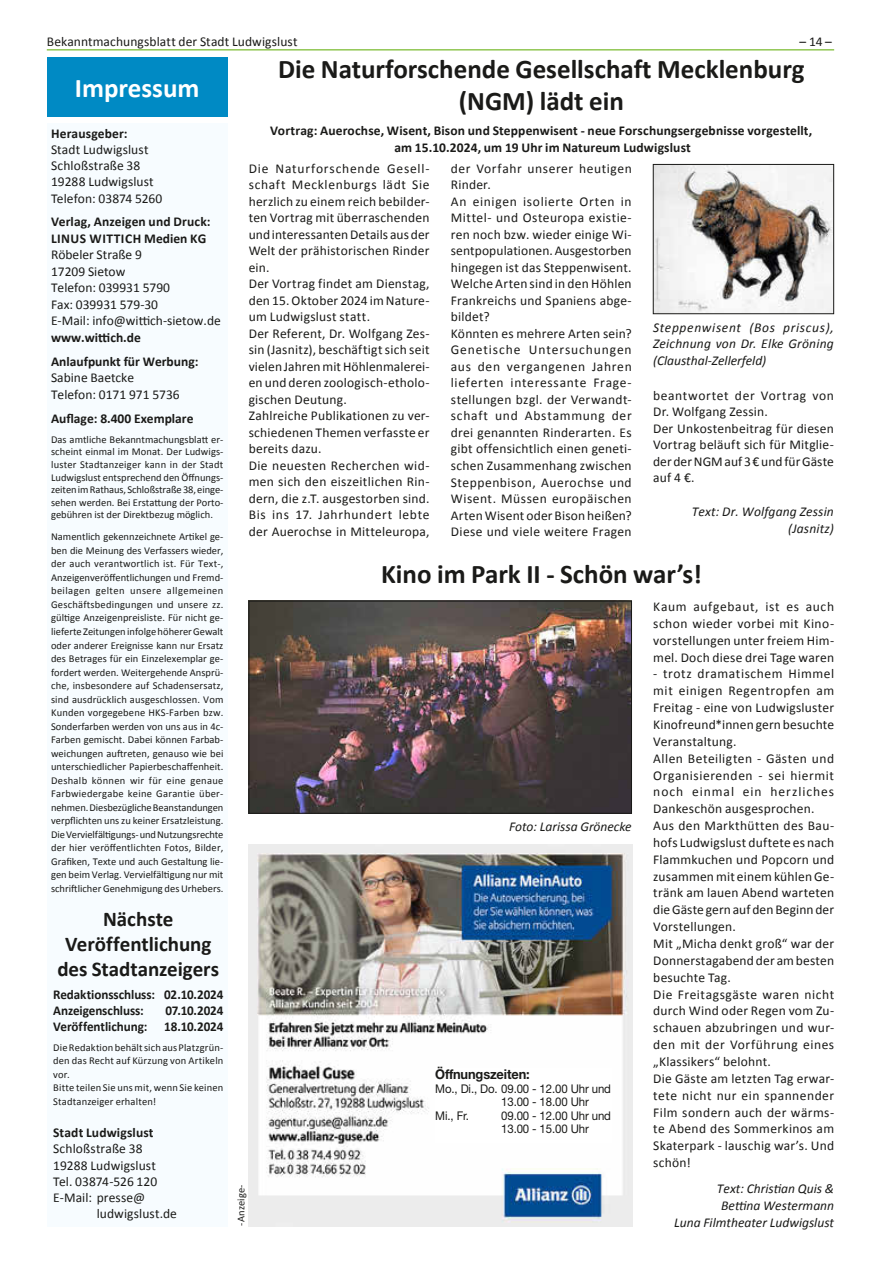
<style>
.page{position:relative;width:881px;height:1263px;background:#fff}
.page>*{position:absolute;margin:0;border:0;box-sizing:border-box;transform-origin:0 0}
.t1{font:700 27px/32.7px "Calibri";color:#1a1a18;text-align:center}
.t2{font:700 27px "Calibri";color:#fff}
.t3{font:700 21px/25.2px "Calibri";letter-spacing:-.005em;color:#1a1a18;text-align:center}
.t4{font:13.5px/16.5px "Calibri";letter-spacing:.02em;color:#1a1a18}
.t5{font:700 13.5px/16.5px "Calibri";letter-spacing:.005em;color:#1a1a18}
.t6{font:italic 13.5px/17.1px "Calibri";color:#1a1a18;text-align:right}
.t7{font:13.5px/16.5px "Calibri";color:#1a1a18}
.t8{font:700 13.5px "Helvetica Neue LT";letter-spacing:-.01em;color:#1a1a18;scale:.95 1}
.t9{font:12px/13.5px "Helvetica Neue LT";letter-spacing:-.01em;color:#1a1a18;scale:.95 1}
.t10{font:10.95px/13px "Helvetica";color:#1a1a18}
.t11{font:700 10.95px "Helvetica";color:#1a1a18}
.t12{font:10.5px/13.5px "Calibri";letter-spacing:.01em;color:#1a1a18;text-align:justify}
</style>
<div class="page">
<hr style="left:47px;top:49px;width:786px;height:1px;background:#75b828">
<img style="left:654px;top:166px;width:177px;height:146px">
<div style="left:652px;top:164px;width:181px;height:150px;border:1px solid #1a1a18"></div>
<div style="left:47px;top:57px;width:180px;height:60px;background:#008ac4"></div>
<div style="left:47px;top:123px;width:180px;height:1104px;background:#f7fcff"></div>
<img style="left:250px;top:603px;width:379px;height:208px">
<div style="left:248px;top:601px;width:383px;height:212px;border:1px solid #1a1a18"></div>
<img style="left:249px;top:844px;width:382px;height:383px">
<div style="left:435px;top:1068px;width:176px;height:75px;background:#fff"></div>
<p class="t4" style="left:47px;top:34px;width:252px">Bekanntmachungsblatt der Stadt Ludwigslust</p>
<p class="t4" style="left:799px;top:34px;width:34px">– 14 –</p>
<h1 class="t2" style="left:75px;top:71px;width:126px">Impressum</h1>
<p class="t5" style="left:51px;top:125px;width:78px">Herausgeber:</p>
<p class="t4" style="left:51px;top:141px;width:113px">Stadt Ludwigslust<br>Schloßstraße 38<br>19288 Ludwigslust<br>Telefon: 03874 5260</p>
<p class="t5" style="left:51px;top:213px;width:161px">Verlag, Anzeigen und Druck:<br>LINUS WITTICH Medien KG</p>
<p class="t7" style="left:51px;top:246px;width:171px">Röbeler Straße 9<br>17209 Sietow<br>Telefon: 039931 5790<br>Fax: 039931 579-30<br>E-Mail: info@wittich-sietow.de</p>
<p class="t5" style="left:51px;top:325px;width:149px;line-height:24px">www.wittich.de<br>Anlaufpunkt für Werbung:</p>
<p class="t7" style="left:51px;top:369px;width:130px">Sabine Baetcke<br>Telefon: 0171 971 5736</p>
<p class="t5" style="left:51px;top:410px;width:144px">Auflage: 8.400 Exemplare</p>
<p class="t12" style="left:51px;top:433px;width:174px;line-height:12.6px">Das amtliche Bekanntmachungsblatt er&shy;scheint einmal im Monat. Der Ludwigs&shy;luster Stadtanzeiger kann in der Stadt Ludwigslust entsprechend den Öffnungs&shy;zeiten im Rathaus, Schloßstraße 38, einge&shy;sehen werden. Bei Erstattung der Porto&shy;gebühren ist der Direktbezug möglich.</p>
<p class="t12" style="left:51px;top:530px;width:174px">Namentlich gekennzeichnete Artikel ge&shy;ben die Meinung des Verfassers wieder, der auch verantwortlich ist. Für Text-, Anzeigenveröffentlichungen und Fremd&shy;beilagen gelten unsere allgemeinen Geschäftsbedingungen und unsere zz. gültige Anzeigenpreisliste. Für nicht ge&shy;lieferte Zeitungen infolge höherer Gewalt oder anderer Ereignisse kann nur Ersatz des Betrages für ein Einzelexemplar ge&shy;fordert werden. Weitergehende Ansprü&shy;che, insbesondere auf Schadensersatz, sind ausdrücklich ausgeschlossen. Vom Kunden vorgegebene HKS-Farben bzw.<br>Sonderfarben werden von uns aus in 4c-Farben gemischt. Dabei können Farbab&shy;weichungen auftreten, genauso wie bei unterschiedlicher Papierbeschaffenheit.<br>Deshalb können wir für eine genaue Farbwiedergabe keine Garantie über&shy;nehmen. Diesbezügliche Beanstandungen verpflichten uns zu keiner Ersatzleistung.<br>Die Vervielfältigungs- und Nutzungsrechte der hier veröffentlichten Fotos, Bilder, Grafiken, Texte und auch Gestaltung lie&shy;gen beim Verlag. Vervielfältigung nur mit schriftlicher Genehmigung des Urhebers.</p>
<h2 class="t3" style="left:57px;top:906px;width:163px">Nächste<br>Veröffentlichung des Stadtanzeigers</h2>
<p class="t5" style="left:53px;top:986px;width:172px">Redaktionsschluss: 02.10.2024<br>Anzeigenschluss:</p>
<p class="t5" style="left:53px;top:1002px;width:172px;text-align:right">07.10.2024<br>Veröffentlichung: 18.10.2024</p>
<p class="t12" style="left:53px;top:1040px;width:172px;text-align:left">Die Redaktion behält sich aus Platzgrün&shy;den das Recht auf Kürzung von Artikeln vor.<br>Bitte teilen Sie uns mit, wenn Sie keinen<br>Stadtanzeiger erhalten!</p>
<p class="t5" style="left:53px;top:1124px;width:102px">Stadt Ludwigslust</p>
<p class="t4" style="left:53px;top:1140px;width:91px">Schloßstraße 38</p>
<p class="t4" style="left:53px;top:1157px;width:104px">19288 Ludwigslust</p>
<p class="t7" style="left:53px;top:1173px;width:105px">Tel. 03874-526 120</p>
<p class="t4" style="left:53px;top:1189px;width:93px">E-Mail: presse@</p>
<p class="t4" style="left:97px;top:1205px;width:82px">ludwigslust.de</p>
<h1 class="t1" style="left:278px;top:52px;width:527px">Die Naturforschende Gesellschaft Mecklenburg (NGM) lädt ein</h1>
<p class="t5" style="left:270px;top:123px;width:543px;text-align:center">Vortrag: Auerochse, Wisent, Bison und Steppenwisent - neue Forschungsergebnisse vorgestellt, am 15.10.2024, um 19 Uhr im Natureum Ludwigslust</p>
<p class="t4" style="left:248px;top:160px;width:182px">Die Naturforschende Gesell&shy;schaft Mecklenburgs lädt Sie herzlich zu einem reich bebilder&shy;ten Vortrag mit überraschenden und interessanten Details aus der<br>Welt der prähistorischen Rinder ein.<br>Der Vortrag findet am Dienstag, den 15. Oktober 2024 im Nature&shy;um Ludwigslust statt.<br>Der Referent, Dr. Wolfgang Zes&shy;sin (Jasnitz), beschäftigt sich seit vielen Jahren mit Höhlenmalerei&shy;en und deren zoologisch-etholo&shy;gischen Deutung.<br>Zahlreiche Publikationen zu ver&shy;schiedenen Themen verfasste er bereits dazu.<br>Die neuesten Recherchen wid&shy;men sich den eiszeitlichen Rin&shy;dern, die z.T. ausgestorben sind.<br>Bis ins 17. Jahrhundert lebte der Auerochse in Mitteleuropa,</p>
<p class="t4" style="left:450px;top:160px;width:182px">der Vorfahr unserer heutigen<br>Rinder.<br>An einigen isolierte Orten in<br>Mittel- und Osteuropa existie&shy;ren noch bzw. wieder einige Wi&shy;sentpopulationen. Ausgestorben hingegen ist das Steppenwisent.<br>Welche Arten sind in den Höhlen<br>Frankreichs und Spaniens abge&shy;bildet?<br>Könnten es mehrere Arten sein?<br>Genetische Untersuchungen aus den vergangenen Jahren lieferten interessante Frage&shy;stellungen bzgl. der Verwandt&shy;schaft und Abstammung der drei genannten Rinderarten. Es gibt offensichtlich einen geneti&shy;schen Zusammenhang zwischen<br>Steppenbison, Auerochse und<br>Wisent. Müssen europäischen<br>Arten Wisent oder Bison heißen?<br>Diese und viele weitere Fragen</p>
<p class="t6" style="left:652px;top:319px;width:182px;line-height:16.5px;text-align:justify">Steppenwisent (Bos priscus), Zeichnung von Dr. Elke Gröning (Clausthal-Zellerfeld)</p>
<p class="t4" style="left:652px;top:387px;width:182px">beantwortet der Vortrag von<br>Dr. Wolfgang Zessin.<br>Der Unkostenbeitrag für diesen<br>Vortrag beläuft sich für Mitglie&shy;der der NGM auf 3 € und für Gäste auf 4 €.</p>
<p class="t6" style="left:691px;top:503px;width:144px">Text: Dr. Wolfgang Zessin (Jasnitz)</p>
<p class="t12" style="left:234px;top:1226px;width:43px;rotate:-90deg">-Anzeige-</p>
<h1 class="t1" style="left:381px;top:557px;width:322px">Kino im Park II - Schön war’s!</h1>
<p class="t6" style="left:509px;top:817px;width:124px">Foto: Larissa Grönecke</p>
<p class="t8" style="left:435px;top:1066px;width:101px">Öffnungszeiten:</p>
<p class="t9" style="left:435px;top:1081px;width:186px">Mo., Di., Do. 09.00 - 12.00 Uhr und</p>
<p class="t9" style="left:501px;top:1095px;width:94px">13.00 - 18.00 Uhr</p>
<p class="t9" style="left:435px;top:1108px;width:37px">Mi., Fr.</p>
<p class="t9" style="left:501px;top:1108px;width:117px">09.00 - 12.00 Uhr und<br>13.00 - 15.00 Uhr</p>
<p class="t11" style="left:452px;top:1067px;width:85px">Öffnungszeiten:</p>
<p class="t10" style="left:452px;top:1083px;width:153px">Mo.- Do. 09.00 - 12.00 Uhr und</p>
<p class="t10" style="left:497px;top:1096px;width:87px">13.00 - 18.00 Uhr</p>
<p class="t10" style="left:452px;top:1109px;width:14px">Fr.</p>
<p class="t10" style="left:497px;top:1109px;width:108px">09.00 - 12.00 Uhr und<br>13.00 - 15.00 Uhr</p>
<p class="t4" style="left:653px;top:598px;width:182px;text-align:justify">Kaum aufgebaut, ist es auch schon wieder vorbei mit Kino&shy;vorstellungen unter freiem Him&shy;mel. Doch diese drei Tage waren</p>
<p class="t4" style="left:653px;top:666px;width:182px">- trotz dramatischem Himmel mit einigen Regentropfen am<br>Freitag - eine von Ludwigsluster<br>Kinofreund*innen gern besuchte<br>Veranstaltung.<br>Allen Beteiligten - Gästen und<br>Organisierenden - sei hiermit noch einmal ein herzliches<br>Dankeschön ausgesprochen.<br>Aus den Markthütten des Bau&shy;hofs Ludwigslust duftete es nach<br>Flammkuchen und Popcorn und zusammen mit einem kühlen Ge&shy;tränk am lauen Abend warteten die Gäste gern auf den Beginn der<br>Vorstellungen.<br>Mit „Micha denkt groß“ war der<br>Donnerstagabend der am besten besuchte Tag.<br>Die Freitagsgäste waren nicht durch Wind oder Regen vom Zu&shy;schauen abzubringen und wur&shy;den mit der Vorführung eines „Klassikers“ belohnt.<br>Die Gäste am letzten Tag erwar&shy;tete nicht nur ein spannender<br>Film sondern auch der wärms&shy;te Abend des Sommerkinos am<br>Skaterpark - lauschig war’s. Und schön!</p>
<p class="t6" style="left:674px;top:1179px;width:161px">Text: Christian Quis &amp;<br>Bettina Westermann<br>Luna Filmtheater Ludwigslust</p>
</div>
